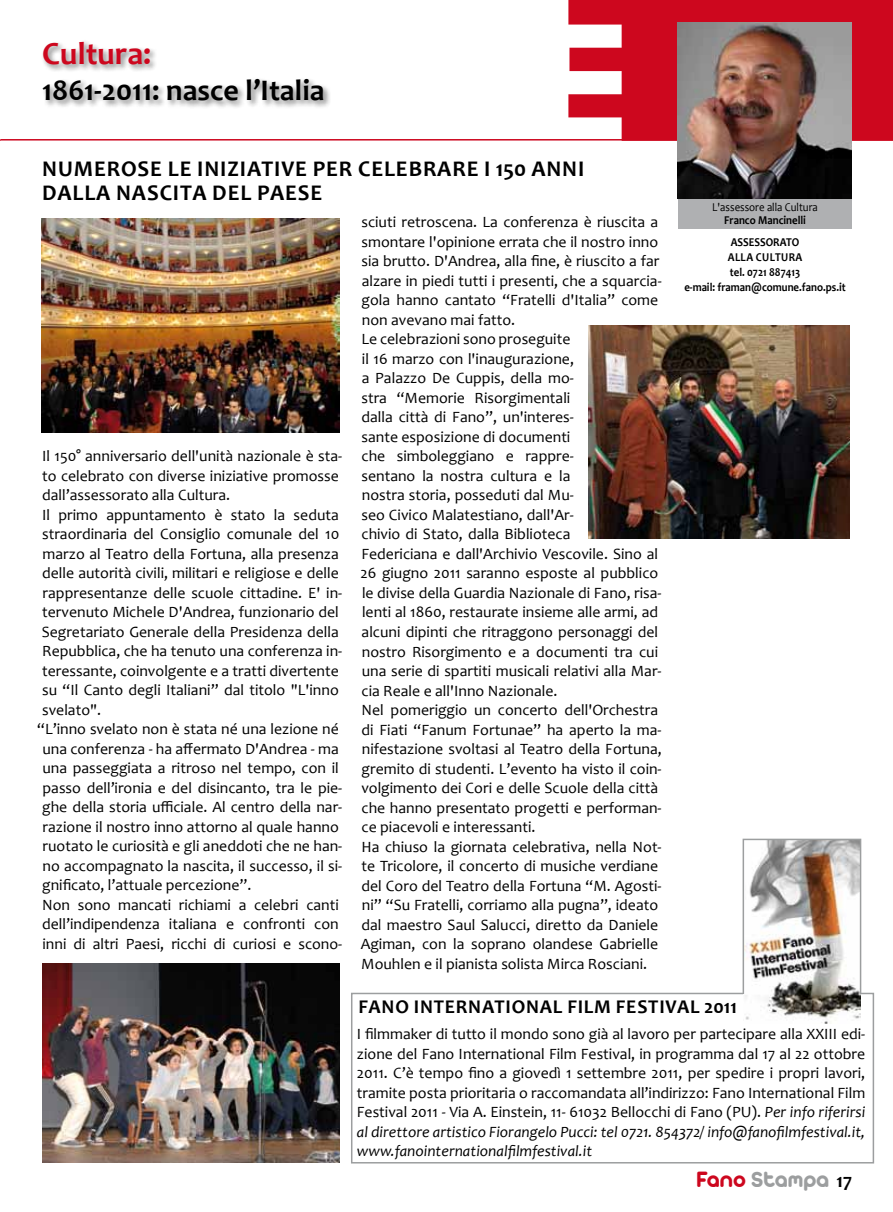
<style>
.page{position:relative;width:893px;height:1212px;background:#fff}
.page>*{position:absolute;margin:0;border:0;box-sizing:border-box;transform-origin:0 0}
.t1{font:700 32.25px "Candara";color:#cd071e}
.t2{font:700 30px "Candara";color:#000}
.t3{font:24px "Arista 2.0 Alternate";color:#9c9e9f}
.t4{font:700 22.5px "Candara";letter-spacing:.04em;color:#000}
.t5{font:700 19.5px "Candara";letter-spacing:.03em;color:#000}
.t6{font:15.75px/19.5px "Candara";color:#000}
.t7{font:700 12px "Candara";color:#000;scale:.9 1}
.t8{font:12px "Candara";color:#000;scale:.9 1}
.s1{font-style:italic}
.s2{color:#cd071e}
.s3{font-family:"Candara";font-weight:700;font-size:19.5px;color:#000}
</style>
<div class="page">
<svg style="left:2px;top:139px;width:566px;height:2px"></svg>
<div style="left:41px;top:39px;width:291px;height:70px;background:#000;opacity:.5"></div>
<svg style="left:568px;top:0;width:325px;height:141px;background:#d32d40"></svg>
<div style="left:678px;top:199px;width:174px;height:30px;background:#afb0b2"></div>
<img style="left:588px;top:325px;width:261px;height:213px">
<img style="left:42px;top:218px;width:297px;height:214px">
<img style="left:42px;top:963px;width:298px;height:200px">
<div style="left:351px;top:993px;width:523px;height:170px;border:2px solid #9c9e9f"></div>
<img style="left:743px;top:842px;width:117px;height:181px">
<div style="left:743px;top:839px;width:118px;height:156px;border:2px solid #9c9e9f"></div>
<img style="left:678px;top:23px;width:173px;height:176px">
<h1 class="t1" style="left:42px;top:34px;width:111px">CULTURA:</h1>
<h2 class="t2" style="left:42px;top:72px;width:284px">1861-2011: NASCE L’ITALIA</h2>
<h3 class="t4" style="left:42px;top:155px;width:210px">NUMEROSE LE INIZIATIVE</h3>
<h3 class="t4" style="left:313px;top:155px;width:14px">PER</h3>
<h3 class="t4" style="left:358px;top:155px;width:53px">CELEBRARE</h3>
<h3 class="t4" style="left:484px;top:155px;width:61px">I 150 ANNI</h3>
<h3 class="t4" style="left:42px;top:179px;width:88px">DALLA NASCITA</h3>
<h3 class="t4" style="left:212px;top:179px;width:72px">DEL PAESE</h3>
<p class="t6" style="left:42px;top:446px;width:302px">Il 150° anniversario dell'unità nazionale è sta-</p>
<p class="t6" style="left:42px;top:466px;width:298px">to celebrato con diverse iniziative promosse</p>
<p class="t6" style="left:42px;top:485px;width:189px">dall’assessorato alla Cultura.</p>
<p class="t6" style="left:42px;top:505px;width:298px">Il primo appuntamento è stato la seduta</p>
<p class="t6" style="left:42px;top:524px;width:299px">straordinaria del Consiglio comunale del 10</p>
<p class="t6" style="left:43px;top:544px;width:298px">marzo al Teatro della Fortuna, alla presenza</p>
<p class="t6" style="left:42px;top:563px;width:298px">delle autorità civili, militari e religiose e delle</p>
<p class="t6" style="left:43px;top:583px;width:301px">rappresentanze delle scuole cittadine. E' in-</p>
<p class="t6" style="left:42px;top:602px;width:298px">tervenuto Michele D'Andrea, funzionario del</p>
<p class="t6" style="left:42px;top:622px;width:299px">Segretariato Generale della Presidenza della</p>
<p class="t6" style="left:42px;top:641px;width:302px">Repubblica, che ha tenuto una conferenza in-</p>
<p class="t6" style="left:42px;top:661px;width:298px">teressante, coinvolgente e a tratti divertente</p>
<p class="t6" style="left:42px;top:680px;width:298px">su “Il Canto degli Italiani” dal titolo "L'inno</p>
<p class="t6" style="left:42px;top:700px;width:61px">svelato".</p>
<p class="t6" style="left:37px;top:719px;width:303px">“L’inno svelato non è stata né una lezione né</p>
<p class="t6" style="left:42px;top:739px;width:298px">una conferenza - ha affermato D'Andrea - ma</p>
<p class="t6" style="left:42px;top:758px;width:298px">una passeggiata a ritroso nel tempo, con il</p>
<p class="t6" style="left:43px;top:778px;width:301px">passo dell’ironia e del disincanto, tra le pie-</p>
<p class="t6" style="left:42px;top:797px;width:301px">ghe della storia ufficiale. Al centro della nar-</p>
<p class="t6" style="left:43px;top:817px;width:298px">razione il nostro inno attorno al quale hanno</p>
<p class="t6" style="left:43px;top:836px;width:301px">ruotato le curiosità e gli aneddoti che ne han-</p>
<p class="t6" style="left:43px;top:856px;width:301px">no accompagnato la nascita, il successo, il si-</p>
<p class="t6" style="left:42px;top:875px;width:211px">gnificato, l’attuale percezione”.</p>
<p class="t6" style="left:42px;top:895px;width:298px">Non sono mancati richiami a celebri canti</p>
<p class="t6" style="left:42px;top:914px;width:298px">dell’indipendenza italiana e confronti con</p>
<p class="t6" style="left:43px;top:934px;width:301px">inni di altri Paesi, ricchi di curiosi e scono-</p>
<p class="t6" style="left:360px;top:213px;width:303px">sciuti retroscena. La conferenza è riuscita a smontare l'opinione errata che il nostro inno sia brutto. D'Andrea, alla fine, è riuscito a far alzare in piedi tutti i presenti, che a squarcia&shy;gola hanno cantato “Fratelli d'Italia” come non avevano mai fatto.<br>Le celebrazioni sono proseguite<br>il 16 marzo con l'inaugurazione,<br>a Palazzo De Cuppis, della mo-<br>stra “Memorie Risorgimentali<br>dalla città di Fano”, un'interes-<br>sante esposizione di documenti<br>che simboleggiano e rappre-<br>sentano la nostra cultura e la<br>nostra storia, posseduti dal Mu-<br>seo Civico Malatestiano, dall'Ar-<br>chivio di Stato, dalla Biblioteca<br>Federiciana e dall'Archivio Vescovile. Sino al 26 giugno 2011 saranno esposte al pubblico le divise della Guardia Nazionale di Fano, risa&shy;lenti al 1860, restaurate insieme alle armi, ad alcuni dipinti che ritraggono personaggi del nostro Risorgimento e a documenti tra cui una serie di spartiti musicali relativi alla Mar&shy;cia Reale e all'Inno Nazionale.<br>Nel pomeriggio un concerto dell'Orchestra di Fiati “Fanum Fortunae” ha aperto la ma&shy;nifestazione svoltasi al Teatro della Fortuna, gremito di studenti. L’evento ha visto il coin&shy;volgimento dei Cori e delle Scuole della città che hanno presentato progetti e performan&shy;ce piacevoli e interessanti.<br>Ha chiuso la giornata celebrativa, nella Not&shy;te Tricolore, il concerto di musiche verdiane del Coro del Teatro della Fortuna “M. Agosti&shy;ni” “Su Fratelli, corriamo alla pugna”, ideato dal maestro Saul Salucci, diretto da Daniele Agiman, con la soprano olandese Gabrielle Mouhlen e il pianista solista Mirca Rosciani.</p>
<p class="t8" style="left:712px;top:200px;width:119px">L'assessore alla Cultura</p>
<p class="t7" style="left:724px;top:213px;width:92px">FRANCO MANCINELLI</p>
<p class="t7" style="left:731px;top:235px;width:78px">ASSESSORATO</p>
<p class="t7" style="left:728px;top:250px;width:62px">ALLA CU LTURA</p>
<p class="t7" style="left:730px;top:265px;width:80px">TEL. 0721 887413</p>
<p class="t7" style="left:684px;top:280px;width:181px">E-MAIL: FRAMAN@COMUNE.FANO.PS.IT</p>
<p class="t5" style="left:359px;top:995px;width:25px">FANO</p>
<p class="t5" style="left:414px;top:995px;width:20px">INTERNATIONA</p>
<p class="t5" style="left:553px;top:995px;width:85px">L FILM FESTIVA</p>
<p class="t5" style="left:690px;top:995px;width:48px">L 2011</p>
<p class="t6" style="left:357px;top:1024px;width:510px;text-align:justify">I filmmaker di tutto il mondo sono già al lavoro per partecipare alla XXIII edi&shy;zione del Fano International Film Festival, in programma dal 17 al 22 ottobre 2011. C’è tempo fino a giovedì 1 settembre 2011, per spedire i propri lavori, tramite posta prioritaria o raccomandata all’indirizzo: Fano International Film Festival 2011 - Via A. Einstein, 11- 61032 Bellocchi di Fano (PU). <span class="s1">Per info riferirsi al direttore artistico Fiorangelo Pucci: tel 0721. 854372/ info@fanofilmfestival.it, www.fanointernationalfilmfestival.it</span></p>
<h3 class="t3" style="left:696px;top:1164px;width:157px"><span class="s2">Fano</span> Stampa <span class="s3">17</span></h3>
</div>
